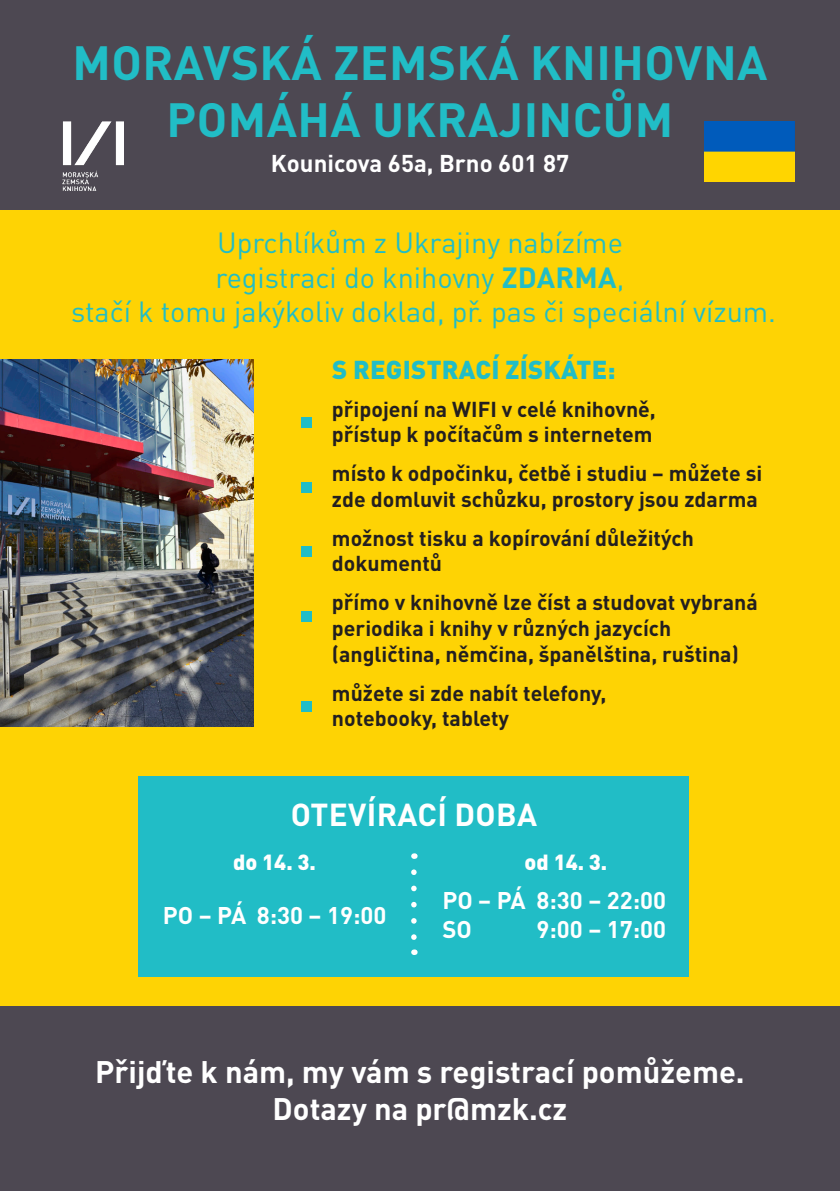
<style>
.page{position:relative;width:840px;height:1191px;background:#fff}
.page>*{position:absolute;margin:0;border:0;box-sizing:border-box;transform-origin:0 0}
.t1{font:700 47.4px/56.8px "DIN Pro";letter-spacing:.01em;color:#21bdc6;text-align:center}
.t2{font:700 31.4px "DIN Pro";letter-spacing:.01em;color:#fff}
.t3{font:700 30.8px/37px "DIN Pro";color:#fff;text-align:center}
.t4{font:28.8px/34.6px "DIN Pro";color:#21bdc6;text-align:center}
.t5{font:900 25.6px "DIN Pro";letter-spacing:.01em;color:#21bdc6}
.t6{font:700 24px "DIN Pro";color:#fff}
.t7{font:700 23.8px "DIN Pro";color:#fff}
.t8{font:900 21.6px "DIN Pro";color:#fff}
.t9{font:700 21.4px/25.6px "DIN Pro";color:#231f20}
.s1{font-weight:700}
</style>
<div class="page">
<div style="left:0;top:0;width:839px;height:1191px;background:#fed304"></div>
<div style="left:0;top:0;width:839px;height:210px;background:#4d4852"></div>
<div style="left:0;top:1006px;width:839px;height:185px;background:#4d4852"></div>
<div style="left:139px;top:776px;width:549px;height:201px;background:#21bdc6"></div>
<img style="left:0;top:360px;width:254px;height:366px">
<svg style="left:411px;top:872px;width:5px;height:83px"></svg>
<div style="left:302px;top:417px;width:10px;height:10px;background:#21bdc6"></div>
<div style="left:302px;top:482px;width:10px;height:10px;background:#21bdc6"></div>
<div style="left:302px;top:546px;width:10px;height:10px;background:#21bdc6"></div>
<div style="left:302px;top:611px;width:10px;height:10px;background:#21bdc6"></div>
<div style="left:302px;top:701px;width:10px;height:10px;background:#21bdc6"></div>
<img style="left:62px;top:121px;width:62px;height:69px">
<img style="left:704px;top:121px;width:90px;height:60px">
<p class="t1" style="left:72px;top:32px;width:696px">MORAVSKÁ ZEMSKÁ KNIHOVNA<br>POMÁHÁ UKRAJINCŮM</p>
<p class="t6" style="left:271px;top:147px;width:299px">Kounicova 65a, Brno 601 87</p>
<p class="t4" style="left:71px;top:224px;width:706px">Uprchlíkům z Ukrajiny nabízíme<br>registraci do knihovny <span class="s1">ZDARMA</span>,<br>stačí k tomu jakýkoliv doklad, př. pas či speciální vízum.</p>
<p class="t5" style="left:332px;top:353px;width:285px">S REGISTRACÍ ZÍSKÁTE:</p>
<p class="t9" style="left:332px;top:395px;width:325px">připojení na WIFI v celé knihovně, přístup k počítačům s internetem</p>
<p class="t9" style="left:332px;top:460px;width:431px">místo k odpočinku, četbě i studiu – můžete si zde domluvit schůzku, prostory jsou zdarma</p>
<p class="t9" style="left:332px;top:524px;width:363px">možnost tisku a kopírování důležitých dokumentů</p>
<p class="t9" style="left:332px;top:589px;width:427px">přímo v knihovně lze číst a studovat vybraná periodika i knihy v různých jazycích (angličtina, němčina, španělština, ruština)</p>
<p class="t9" style="left:332px;top:679px;width:276px">můžete si zde nabít telefony, notebooky, tablety</p>
<p class="t2" style="left:290px;top:793px;width:248px">OTEVÍRACÍ DOBA</p>
<p class="t8" style="left:233px;top:847px;width:84px">do 14. 3.</p>
<p class="t8" style="left:524px;top:847px;width:84px">od 14. 3.</p>
<p class="t7" style="left:163px;top:899px;width:225px">PO – PÁ 8:30 – 19:00</p>
<p class="t7" style="left:442px;top:884px;width:225px">PO – PÁ 8:30 – 22:00</p>
<p class="t7" style="left:442px;top:913px;width:31px">SO</p>
<p class="t7" style="left:536px;top:913px;width:131px">9:00 – 17:00</p>
<p class="t3" style="left:95px;top:1051px;width:650px">Přijďte k nám, my vám s registrací pomůžeme.<br>Dotazy na pr@mzk.cz</p>
</div>
